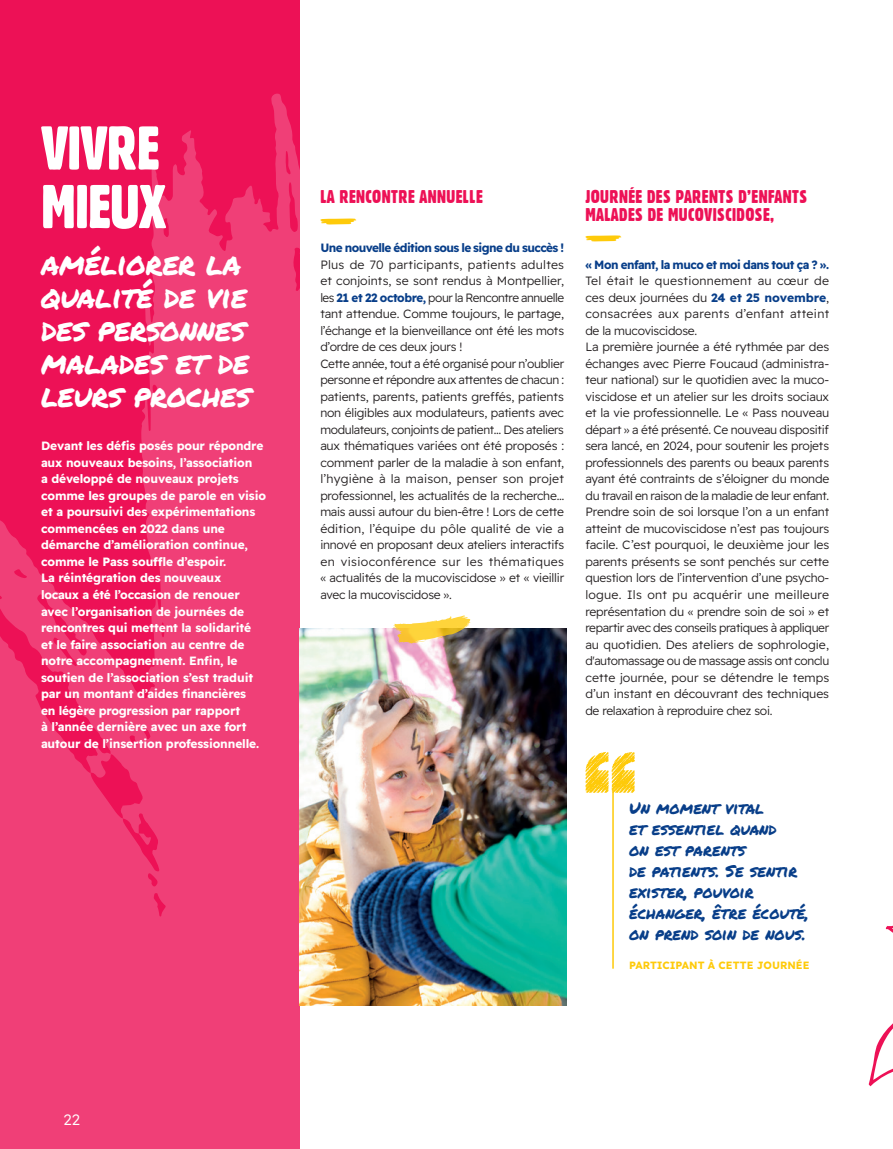
<style>
.page{position:relative;width:893px;height:1149px;background:#fff}
.page>*{position:absolute;margin:0;border:0;box-sizing:border-box;transform-origin:0 0}
.t1{font:60px/58.5px "Gothic 821 Condensed BT";letter-spacing:-.01em;color:#fff}
.t2{font:31.5px/33px "Permanent Marker";letter-spacing:-.01em;color:#fff}
.t3{font:18px/18px "Gothic 821 Condensed BT";letter-spacing:.02em;color:#ed1156}
.t4{font:16.5px/21px "Permanent Marker";color:#083e89}
.t5{font:15px "Readex Pro";color:#fff}
.t6{font:12px/16.5px "Readex Pro";letter-spacing:-.015em;color:#231f20}
.t7{font:12px/16.5px "Readex Pro";letter-spacing:-.01em;color:#fff}
.t8{font:12px "Readex Pro";letter-spacing:-.05em;color:#083e89}
.t9{font:10.5px "Readex Pro";color:#feca0a}
.s1{color:#083e89}
</style>
<div class="page">
<svg style="left:0;top:0;width:299px;height:1148px;background:#ee2d6a"></svg>
<svg style="left:320px;top:218px;width:36px;height:6px"></svg>
<svg style="left:585px;top:235px;width:36px;height:6px"></svg>
<img style="left:299px;top:628px;width:267px;height:376px">
<svg style="left:393px;top:615px;width:77px;height:28px"></svg>
<svg style="left:869px;top:925px;width:24px;height:160px"></svg>
<hr style="left:612px;top:789px;width:2px;height:179px;background:#feca0a">
<svg style="left:585px;top:752px;width:50px;height:40px"></svg>
<h1 class="t1" style="left:41px;top:118px;width:126px">VIVRE<br>MIEUX</h1>
<h2 class="t2" style="left:41px;top:246px;width:211px">améliorer la qualité de vie des personnes malades et de leurs proches</h2>
<p class="t7" style="left:41px;top:438px;width:227px">Devant les défis posés pour répondre aux nouveaux besoins, l’association<br>a développé de nouveaux projets comme les groupes de parole en visio et a poursuivi des expérimentations commencées en 2022 dans une démarche d’amélioration continue, comme le Pass souffle d’espoir.<br>La réintégration des nouveaux<br>locaux a été l’occasion de renouer avec l’organisation de journées de rencontres qui mettent la solidarité<br>et le faire association au centre de notre accompagnement. Enfin, le soutien de l’association s’est traduit par un montant d’aides financières<br>en légère progression par rapport<br>à l’année dernière avec un axe fort autour de l’insertion professionnelle.</p>
<h3 class="t3" style="left:320px;top:187px;width:164px">LA RENCONTRE ANNUELLE</h3>
<p class="t8" style="left:320px;top:241px;width:245px">Une nouvelle édition sous le signe du succès !</p>
<p class="t6" style="left:320px;top:256px;width:245px">Plus de 70 participants, patients adultes et conjoints, se sont rendus à Montpellier, les <span class="s1">21 et 22 octobre,</span> pour la Rencontre annuelle tant attendue. Comme toujours, le partage, l’échange et la bienveillance ont été les mots d’ordre de ces deux jours !<br>Cette année, tout a été organisé pour n’oublier personne et répondre aux attentes de chacun : patients, parents, patients greffés, patients non éligibles aux modulateurs, patients avec modulateurs, conjoints de patient… Des ateliers aux thématiques variées ont été proposés : comment parler de la maladie à son enfant, l’hygiène à la maison, penser son projet professionnel, les actualités de la recherche… mais aussi autour du bien-être ! Lors de cette édition, l’équipe du pôle qualité de vie a innové en proposant deux ateliers interactifs en visioconférence sur les thématiques « actualités de la mucoviscidose » et « vieillir avec la mucoviscidose ».</p>
<h3 class="t3" style="left:585px;top:187px;width:223px">JOURNÉE DES PARENTS D’ENFANTS<br>MALADES DE MUCOVISCIDOSE,</h3>
<p class="t8" style="left:585px;top:257px;width:245px">« Mon enfant, la muco et moi dans tout ça ? ».</p>
<p class="t6" style="left:585px;top:273px;width:245px">Tel était le questionnement au cœur de ces deux journées du <span class="s1">24 et 25 novembre</span>, consacrées aux parents d’enfant atteint de la mucoviscidose.<br>La première journée a été rythmée par des échanges avec Pierre Foucaud (administra&shy;teur national) sur le quotidien avec la muco&shy;viscidose et un atelier sur les droits sociaux et la vie professionnelle. Le « Pass nouveau départ » a été présenté. Ce nouveau dispositif sera lancé, en 2024, pour soutenir les projets professionnels des parents ou beaux parents ayant été contraints de s’éloigner du monde du travail en raison de la maladie de leur enfant.<br>Prendre soin de soi lorsque l’on a un enfant atteint de mucoviscidose n’est pas toujours facile. C’est pourquoi, le deuxième jour les parents présents se sont penchés sur cette question lors de l’intervention d’une psycho&shy;logue. Ils ont pu acquérir une meilleure représentation du « prendre soin de soi » et repartir avec des conseils pratiques à appliquer au quotidien. Des ateliers de sophrologie, d'automassage ou de massage assis ont conclu cette journée, pour se détendre le temps d’un instant en découvrant des techniques de relaxation à reproduire chez soi.</p>
<h3 class="t4" style="left:629px;top:797px;width:181px">Un moment vital<br>et essentiel quand<br>on est parents<br>de patients. Se sentir exister, pouvoir échanger, être écouté, on prend soin de nous.</h3>
<p class="t9" style="left:629px;top:958px;width:182px">PARTICIPANT À CETTE JOURNÉE</p>
<p class="t5" style="left:64px;top:1110px;width:18px">22</p>
</div>
